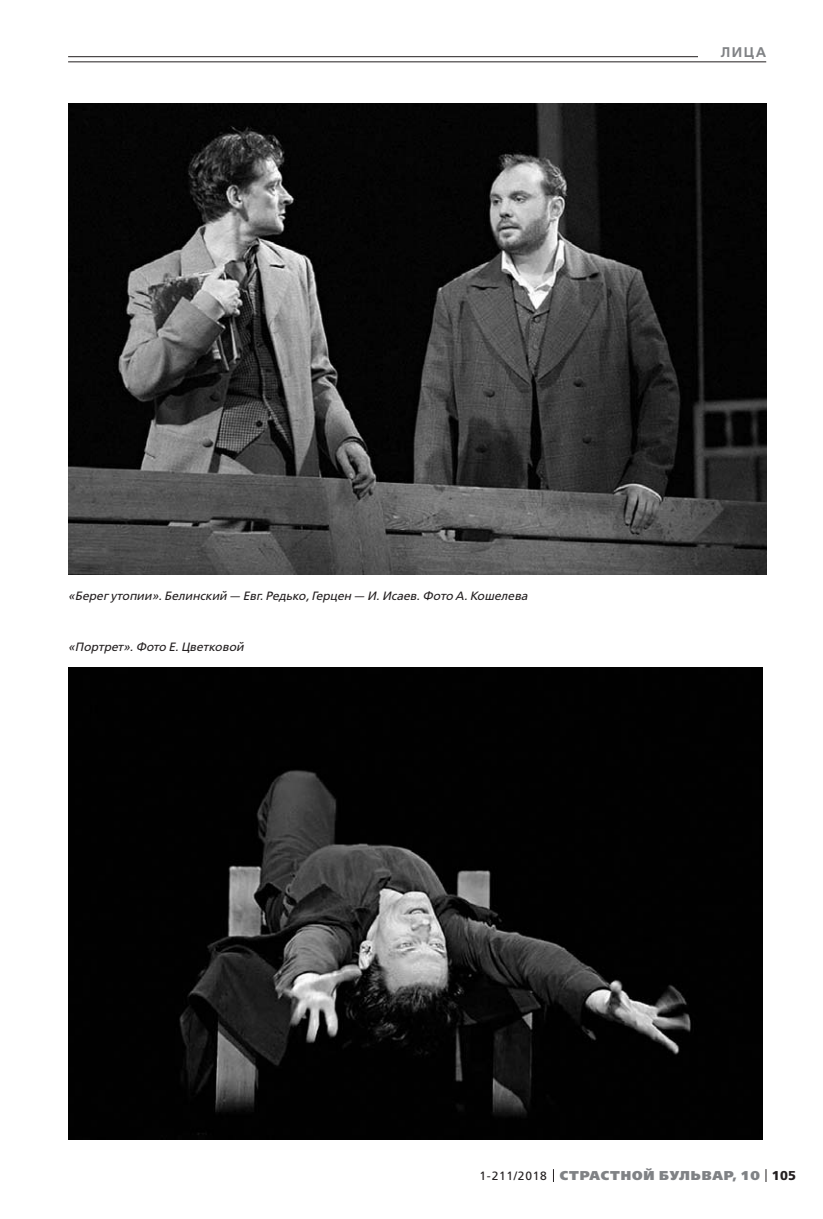
<style>
.page{position:relative;width:823px;height:1219px;background:#fff}
.page>*{position:absolute;margin:0;border:0;box-sizing:border-box;transform-origin:0 0}
.t1{font:600 14px "Free Set";color:#808285}
.t2{font:800 12.8px "Free Set";letter-spacing:.07em;color:#808285}
.t3{font:italic 12px "Free Set";color:#231f20}
.s1{font-weight:400;font-size:12px;color:#231f20}
.s2{font-weight:700;color:#231f20}
</style>
<div class="page">
<svg style="left:765px;top:1169px;width:1px;height:13px"></svg>
<hr style="left:68px;top:56px;width:697px;height:1px;background:#231f20">
<div style="left:697px;top:41px;width:68px;height:21px;background:#fff"></div>
<hr style="left:68px;top:62px;width:697px;height:1px;background:#231f20">
<img style="left:68px;top:103px;width:697px;height:472px">
<img style="left:68px;top:667px;width:694px;height:473px">
<p class="t1" style="left:720px;top:45px;width:47px">ЛИЦА</p>
<p class="t3" style="left:68px;top:590px;width:461px">«Берег утопии». Белинский — Евг. Редько, Герцен — И. Исаев. Фото А. Кошелева</p>
<p class="t3" style="left:68px;top:641px;width:177px">«Портрет». Фото Е. Цветковой</p>
<p class="t2" style="left:479px;top:1169px;width:318px"><span class="s1">1-211/2018</span> СТРАСТНОЙ БУЛЬВАР, 10 <span class="s2">105</span></p>
</div>
